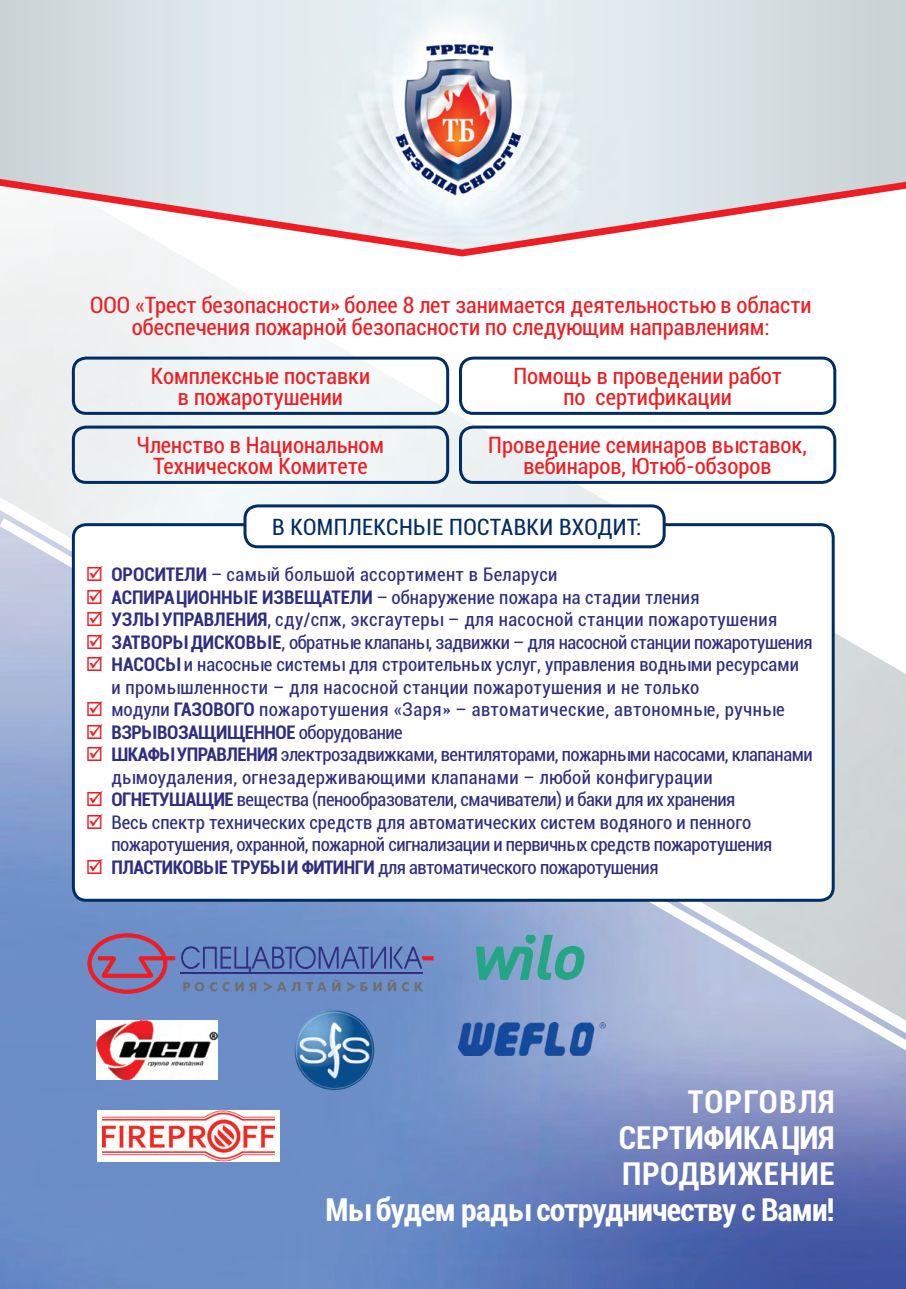
<style>
.page{position:relative;width:906px;height:1289px;background:#fff}
.page>*{position:absolute;margin:0;border:0;box-sizing:border-box;transform-origin:0 0}
.t1{font:700 condensed 31.5px/36px "Roboto";color:#fff;text-align:right}
.t2{font:condensed 22.5px/21px "Roboto";color:#ee1d23;text-align:center}
.t3{font:condensed 22.5px "Roboto";letter-spacing:.02em;color:#002d66}
.t4{font:condensed 18.75px/22.5px "Roboto";letter-spacing:-.025em;color:#2f2e80}
.t5{font:condensed 18.75px/22.5px "Roboto";color:#2f2e80}
.t6{font:condensed 18.75px "Roboto";letter-spacing:.02em;color:#2f2e80}
.t7{font:condensed 18.75px "Roboto";letter-spacing:.025em;color:#2f2e80}
.t8{font:700 condensed 18.75px "Roboto";letter-spacing:-.025em;color:#2f2e80}
.s1{color:#ee1d23}
.s2{font-weight:700}
.s3{font-weight:400}
</style>
<div class="page">
<img style="left:0;top:1077px;width:906px;height:211px">
<svg style="left:0;top:524px;width:906px;height:553px;background:#93a8d3"></svg>
<img style="left:798px;top:612px;width:108px;height:408px">
<img style="left:692px;top:901px;width:108px;height:58px">
<img style="left:586px;top:489px;width:80px;height:34px">
<img style="left:427px;top:396px;width:106px;height:108px">
<img style="left:213px;top:275px;width:107px;height:248px">
<div style="left:53px;top:256px;width:107px;height:334px;background:#edf1f1"></div>
<div style="left:72px;top:356px;width:377px;height:59px;border:3px solid #002d66;border-radius:13px"></div>
<div style="left:72px;top:425px;width:377px;height:59px;border:3px solid #002d66;border-radius:13px"></div>
<div style="left:73px;top:524px;width:760px;height:376px;background:#fff;border-radius:13px"></div>
<div style="left:72px;top:523px;width:762px;height:378px;border:3px solid #002d66;border-radius:13px"></div>
<div style="left:459px;top:356px;width:377px;height:59px;border:3px solid #002d66;border-radius:13px"></div>
<div style="left:459px;top:425px;width:377px;height:59px;border:3px solid #002d66;border-radius:13px"></div>
<div style="left:245px;top:506px;width:419px;height:41px;background:#fff;border-radius:13px"></div>
<div style="left:243px;top:504px;width:422px;height:44px;border:3px solid #002d66;border-radius:13px"></div>
<img style="left:0;top:0;width:906px;height:177px">
<svg style="left:0;top:177px;width:906px;height:79px"></svg>
<svg style="left:87px;top:933px;width:346px;height:60px;background:#707cb2"></svg>
<svg style="left:476px;top:934px;width:109px;height:45px;background:#5ea5ae"></svg>
<img style="left:97px;top:1020px;width:120px;height:59px">
<img style="left:459px;top:1022px;width:146px;height:33px">
<img style="left:294px;top:1010px;width:80px;height:79px;border-radius:40px">
<div style="left:97px;top:1110px;width:182px;height:51px;background:#fff"></div>
<img style="left:102px;top:1110px;width:173px;height:51px">
<p class="t2" style="left:90px;top:293px;width:723px;line-height:22.5px">ООО «Трест безопасности» более 8 лет занимается деятельностью в области обеспечения пожарной безопасности по следующим направлениям:</p>
<p class="t2" style="left:151px;top:364px;width:221px">Комплексные поставки в пожаротушении</p>
<p class="t2" style="left:137px;top:433px;width:249px">Членство в Национальном<br>Техническом Комитете</p>
<p class="t2" style="left:513px;top:364px;width:270px">Помощь в проведении работ по сертификации</p>
<p class="t2" style="left:488px;top:433px;width:320px">Проведение семинаров выставок, вебинаров, Ютюб-обзоров</p>
<p class="t3" style="left:272px;top:511px;width:371px">В КОМПЛЕКСНЫЕ ПОСТАВКИ ВХОДИТ:</p>
<p class="t6" style="left:86px;top:561px;width:473px"><span class="s1">☑</span> <span class="s2">ОРОСИТЕЛИ</span> – самый большой ассортимент в Беларуси</p>
<p class="t5" style="left:86px;top:585px;width:615px"><span class="s1">☑</span> <span class="s2">АСПИРАЦИОННЫЕ ИЗВЕЩАТЕЛИ</span> – обнаружение пожара на стадии тления</p>
<p class="t6" style="left:86px;top:606px;width:693px"><span class="s1">☑</span> <span class="s2">УЗЛЫ УПРАВЛЕНИЯ</span>, сду/спж, эксгаутеры – для насосной станции пожаротушения</p>
<p class="t4" style="left:86px;top:630px;width:728px"><span class="s1">☑</span> <span class="s2">ЗАТВОРЫ ДИСКОВЫЕ</span>, обратные клапаны, задвижки – для насосной станции пожаротушения</p>
<p class="t5" style="left:111px;top:653px;width:689px;text-indent:-26px"><span class="s1">☑</span> <span class="s2">НАСОСЫ</span> и насосные системы для строительных услуг, управления водными ресурсами и промышленности – для насосной станции пожаротушения и не только</p>
<p class="t7" style="left:86px;top:696px;width:700px"><span class="s1">☑</span> модули <span class="s2">ГАЗОВОГО</span> пожаротушения «Заря» – автоматические, автономные, ручные</p>
<p class="t8" style="left:86px;top:719px;width:318px"><span class="s1">☑</span> ВЗРЫВОЗАЩИЩЕННОЕ <span class="s3">оборудование</span></p>
<p class="t5" style="left:111px;top:743px;width:703px;text-indent:-26px"><span class="s1">☑</span> <span class="s2">ШКАФЫ УПРАВЛЕНИЯ</span> электрозадвижками, вентиляторами, пожарными насосами, клапанами дымоудаления, огнезадерживающими клапанами – любой конфигурации</p>
<p class="t4" style="left:86px;top:788px;width:651px"><span class="s1">☑</span> <span class="s2">ОГНЕТУШАЩИЕ</span> вещества (пенообразователи, смачиватели) и баки для их хранения</p>
<p class="t4" style="left:111px;top:810px;width:662px;text-indent:-26px"><span class="s1">☑</span> Весь спектр технических средств для автоматических систем водяного и пенного пожаротушения, охранной, пожарной сигнализации и первичных средств пожаротушения</p>
<p class="t4" style="left:86px;top:855px;width:574px"><span class="s1">☑</span> <span class="s2">ПЛАСТИКОВЫЕ ТРУБЫ И ФИТИНГИ</span> для автоматического пожаротушения</p>
<h1 class="t1" style="left:325px;top:1082px;width:511px">ТОРГОВЛЯ<br>СЕРТИФИКАЦИЯ<br>ПРОДВИЖЕНИЕ<br>Мы будем рады сотрудничеству с Вами!</h1>
</div>
